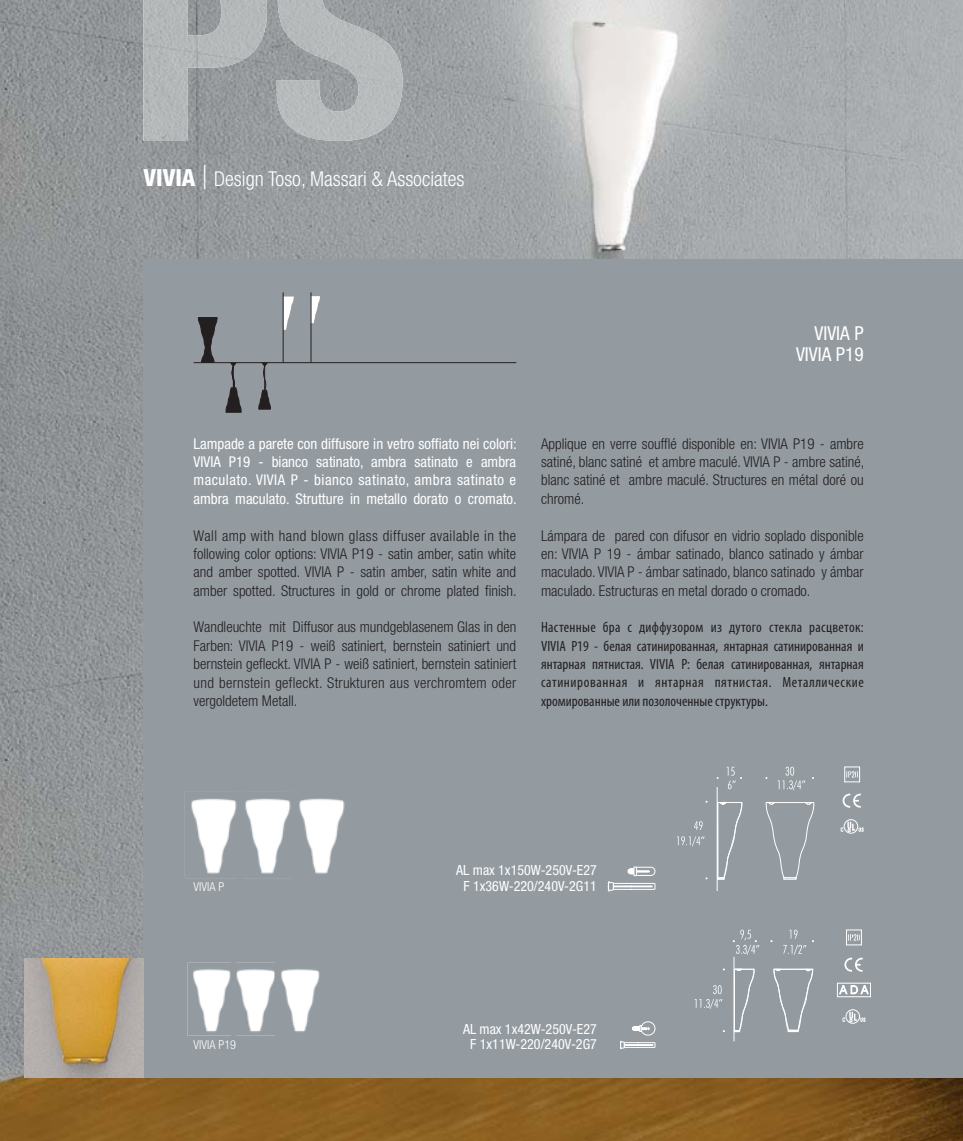
<style>
.page{position:relative;width:963px;height:1141px;background:#fff}
.page>*{position:absolute;margin:0;border:0;box-sizing:border-box;transform-origin:0 0}
.t1{font:300 condensed 20.47px "Helvetica Neue LT Std";color:#fff}
.t2{font:condensed 19.25px/21px "Helvetica Neue LT Std";color:#fff;text-align:right}
.t3{font:300 condensed 14.88px/18.4px "Helvetica Neue LT Std";color:#231f20;text-align:justify}
.t4{font:condensed 14.88px/18.4px "Myriad Pro";color:#231f20;text-align:justify}
.t5{font:condensed 14.88px/18.4px "Helvetica Neue LT Std";color:#fff;text-align:justify}
.t6{font:condensed 14px/15.8px "Helvetica Neue LT Std";color:#fff;text-align:center}
.t7{font:300 condensed 12.25px "Helvetica Neue LT Std";color:#fff}
.s1{font-weight:800;font-size:23.62px}
.s2{font-weight:100;font-size:33.07px}
</style>
<div class="page">
<img style="left:0;top:0;width:962px;height:1141px">
<div style="left:144px;top:259px;width:818px;height:819px;background:#939ba1"></div>
<svg style="left:777px;top:767px;width:28px;height:23px"></svg>
<svg style="left:694px;top:821px;width:8px;height:9px"></svg>
<svg style="left:677px;top:836px;width:27px;height:10px"></svg>
<svg style="left:765px;top:802px;width:49px;height:78px"></svg>
<svg style="left:716px;top:767px;width:26px;height:124px"></svg>
<svg style="left:694px;top:985px;width:28px;height:24px"></svg>
<svg style="left:773px;top:968px;width:40px;height:64px"></svg>
<svg style="left:732px;top:930px;width:27px;height:112px"></svg>
<svg style="left:783px;top:930px;width:31px;height:25px"></svg>
<img style="left:191px;top:798px;width:46px;height:76px">
<img style="left:245px;top:798px;width:100px;height:76px">
<img style="left:292px;top:798px;width:4px;height:76px">
<img style="left:187px;top:963px;width:133px;height:73px">
<img style="left:235px;top:963px;width:45px;height:73px">
<img style="left:231px;top:963px;width:4px;height:73px">
<div style="left:843px;top:819px;width:15px;height:15px;border:1px solid #fff;border-radius:50%"></div>
<svg style="left:840px;top:822px;width:23px;height:10px"></svg>
<svg style="left:842px;top:793px;width:19px;height:15px"></svg>
<div style="left:844px;top:767px;width:15px;height:15px;border:1px solid #fff"></div>
<svg style="left:846px;top:771px;width:10px;height:7px"></svg>
<svg style="left:607px;top:867px;width:48px;height:182px"></svg>
<img style="left:25px;top:959px;width:119px;height:119px">
<svg style="left:839px;top:985px;width:29px;height:9px"></svg>
<div style="left:837px;top:983px;width:33px;height:14px;border:1px solid #fff"></div>
<svg style="left:844px;top:957px;width:19px;height:15px"></svg>
<div style="left:846px;top:930px;width:15px;height:15px;border:1px solid #fff"></div>
<svg style="left:848px;top:934px;width:11px;height:7px"></svg>
<div style="left:845px;top:1009px;width:14px;height:15px;border:1px solid #fff;border-radius:50%"></div>
<svg style="left:842px;top:1012px;width:23px;height:10px"></svg>
<img style="left:143px;top:0;width:124px;height:141px">
<img style="left:277px;top:0;width:125px;height:141px">
<svg style="left:258px;top:363px;width:13px;height:46px"></svg>
<svg style="left:226px;top:363px;width:15px;height:49px"></svg>
<svg style="left:284px;top:297px;width:10px;height:33px"></svg>
<svg style="left:312px;top:296px;width:7px;height:27px"></svg>
<hr style="left:283px;top:292px;width:1px;height:71px;background:#231f20">
<hr style="left:311px;top:292px;width:1px;height:71px;background:#231f20">
<svg style="left:198px;top:317px;width:19px;height:45px"></svg>
<hr style="left:193px;top:362px;width:323px;height:1px;background:#231f20">
<h1 class="t1" style="left:143px;top:171px;width:322px"><span class="s1">VIVIA</span> <span class="s2">|</span> Design Toso, Massari &amp; Associates</h1>
<p class="t2" style="left:796px;top:323px;width:69px">VIVIA P<br>VIVIA P19</p>
<p class="t5" style="left:193px;top:434px;width:325px">Lampade a parete con diffusore in vetro soffiato nei colori:<br>VIVIA P19 - bianco satinato, ambra satinato e ambra maculato. VIVIA P - bianco satinato, ambra satinato e ambra maculato. Strutture in metallo dorato o cromato.</p>
<p class="t3" style="left:193px;top:527px;width:324px">Wall amp with hand blown glass diffuser available in the following color options: VIVIA P19 - satin amber, satin white and amber spotted. VIVIA P - satin amber, satin white and amber spotted. Structures in gold or chrome plated finish.</p>
<p class="t3" style="left:193px;top:619px;width:324px">Wandleuchte mit Diffusor aus mundgeblasenem Glas in den Farben: VIVIA P19 - weiß satiniert, bernstein satiniert und bernstein gefleckt. VIVIA P - weiß satiniert, bernstein satiniert und bernstein gefleckt. Strukturen aus verchromtem oder vergoldetem Metall.</p>
<p class="t3" style="left:541px;top:435px;width:325px">Applique en verre soufflé disponible en: VIVIA P19 - ambre satiné, blanc satiné et ambre maculé. VIVIA P - ambre satiné, blanc satiné et ambre maculé. Structures en métal doré ou chromé.</p>
<p class="t3" style="left:541px;top:527px;width:324px">Lámpara de pared con difusor en vidrio soplado disponible en: VIVIA P 19 - ámbar satinado, blanco satinado y ámbar maculado. VIVIA P - ámbar satinado, blanco satinado y ámbar maculado. Estructuras en metal dorado o cromado.</p>
<p class="t4" style="left:541px;top:618px;width:324px">Настенные бра с диффузором из дутого стекла расцветок:<br>VIVIA P19 - белая сатинированная, янтарная сатинированная и янтарная пятнистая. VIVIA P: белая сатинированная, янтарная сатинированная и янтарная пятнистая. Металлические хромированные или позолоченные структуры.</p>
<p class="t7" style="left:193px;top:882px;width:32px">VIVIA P</p>
<p class="t7" style="left:193px;top:1041px;width:44px">VIVIA P19</p>
<p class="t6" style="left:456px;top:863px;width:142px">AL max 1x150W-250V-E27<br>F 1x36W-220/240V-2G11</p>
<p class="t6" style="left:463px;top:1021px;width:135px">AL max 1x42W-250V-E27<br>F 1x11W-220/240V-2G7</p>
</div>
